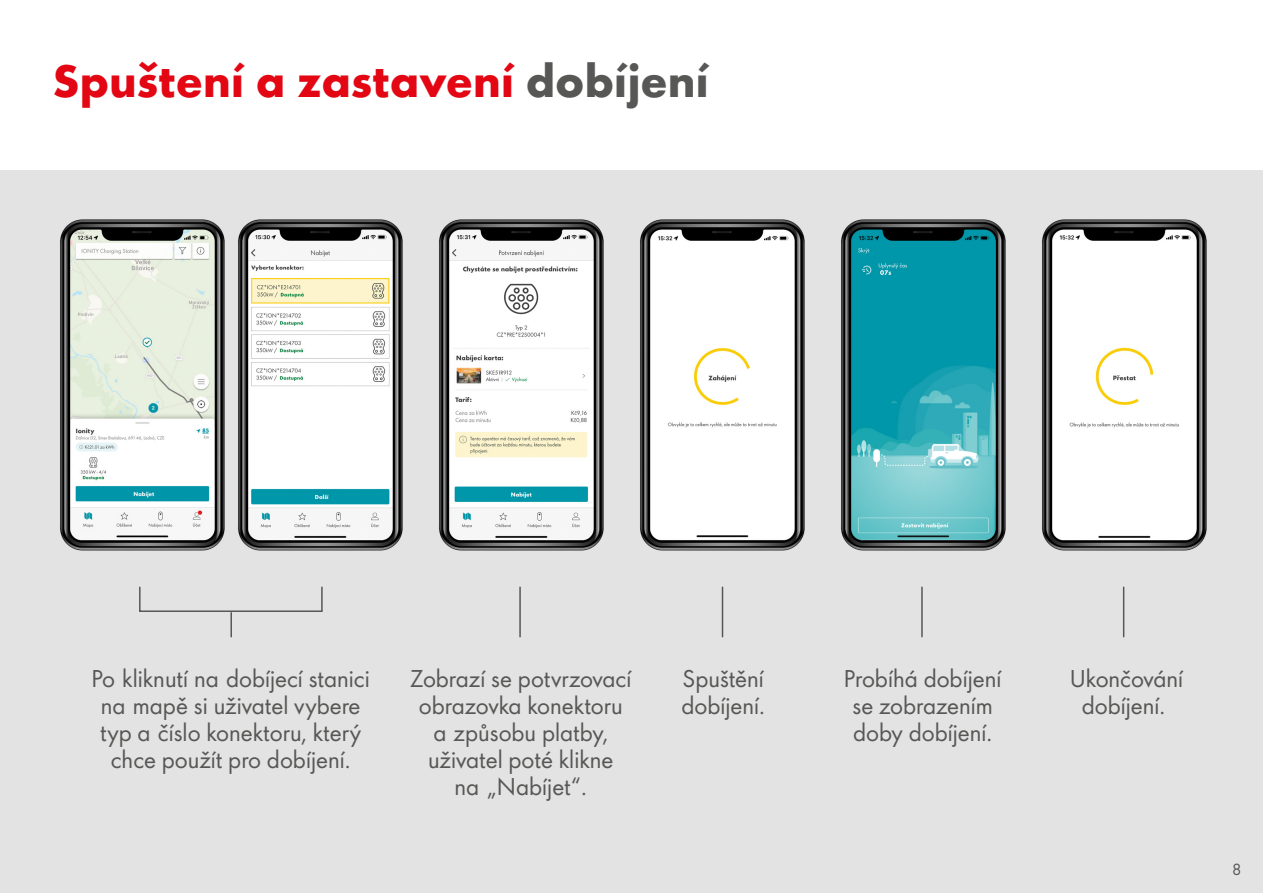
<style>
.page{position:relative;width:1263px;height:893px;background:#fff}
.page>*{position:absolute;margin:0;border:0;box-sizing:border-box;transform-origin:0 0}
.t1{font:700 42px "Shell";color:#e30613}
.t2{font:22.5px/27px "Shell";color:#575756;text-align:center}
.t3{font:15px "Shell";color:#575756}
.s1{color:#575756}
</style>
<div class="page">
<div style="left:0;top:170px;width:1263px;height:723px;background:#e3e3e3"></div>
<img style="left:60px;top:219px;width:343px;height:332px">
<img style="left:439px;top:219px;width:165px;height:332px">
<img style="left:640px;top:219px;width:165px;height:332px">
<img style="left:841px;top:219px;width:165px;height:332px">
<img style="left:1042px;top:219px;width:165px;height:332px">
<hr style="left:1123px;top:587px;width:1px;height:50px;background:#575756">
<hr style="left:921px;top:587px;width:2px;height:50px;background:#575756">
<hr style="left:722px;top:587px;width:1px;height:50px;background:#575756">
<hr style="left:519px;top:587px;width:2px;height:50px;background:#575756">
<hr style="left:230px;top:613px;width:2px;height:24px;background:#575756">
<div style="left:139px;top:586px;width:184px;height:26px;border:2px solid #575756"></div>
<h1 class="t1" style="left:53px;top:46px;width:657px">Spuštení a zastavení <span class="s1">dobíjení</span></h1>
<p class="t2" style="left:92px;top:664px;width:280px">Po kliknutí na dobíjecí stanici na mapě si uživatel vybere typ a číslo konektoru, který chce použít pro dobíjení.</p>
<p class="t2" style="left:410px;top:664px;width:223px">Zobrazí se potvrzovací obrazovka konektoru a způsobu platby, uživatel poté klikne<br>na „Nabíjet“.</p>
<p class="t2" style="left:844px;top:664px;width:159px">Probíhá dobíjení se zobrazením doby dobíjení.</p>
<p class="t2" style="left:681px;top:664px;width:85px;text-align:left">Spuštění dobíjení.</p>
<p class="t2" style="left:1070px;top:664px;width:115px">Ukončování dobíjení.</p>
<p class="t3" style="left:1232px;top:857px;width:10px">8</p>
</div>
